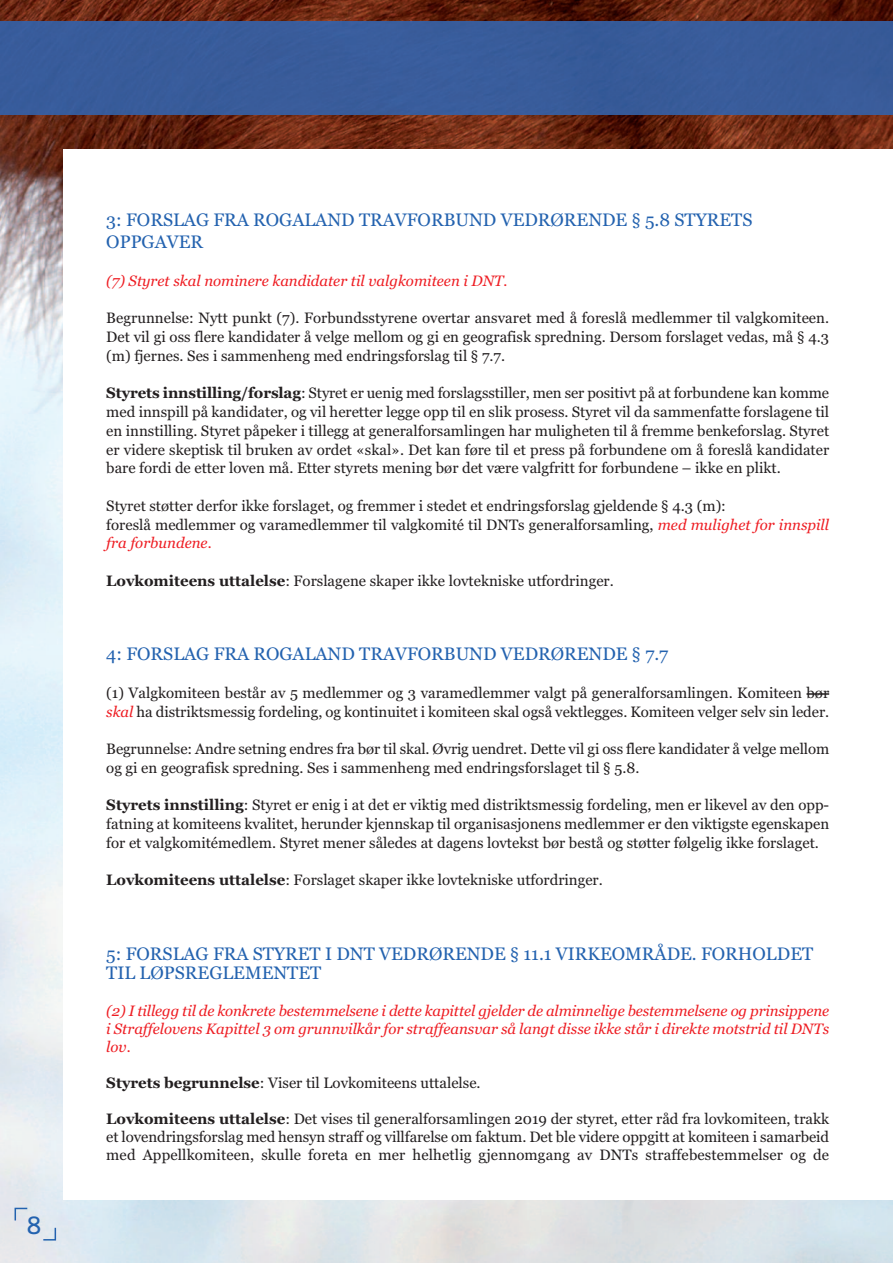
<style>
.page{position:relative;width:893px;height:1263px;background:#fff}
.page>*{position:absolute;margin:0;border:0;box-sizing:border-box;transform-origin:0 0}
.t1{font:600 24px "News Gothic BT";color:#2362af}
.t2{font:18px/21.6px "Georgia";color:#2362af}
.t3{font:15px/18.8px "Georgia";color:#231f20;text-align:justify}
.t4{font:italic 15px/18px "Georgia";color:#ee1d23;text-align:justify}
.s1{font-weight:700}
.s2{font-style:italic;color:#ee1d23}
</style>
<div class="page">
<img style="left:0;top:0;width:893px;height:1263px">
<div style="left:0;top:21px;width:893px;height:94px;background:#385b9a"></div>
<div style="left:64px;top:149px;width:829px;height:1050px;background:#fff"></div>
<hr style="left:806px;top:693px;width:23px;height:2px;background:#231f20">
<svg style="left:14px;top:1207px;width:15px;height:15px"></svg>
<svg style="left:42px;top:1226px;width:15px;height:15px"></svg>
<h1 class="t1" style="left:27px;top:1216px;width:16px">8</h1>
<p class="t2" style="left:106px;top:209px;width:648px">3: FORSLAG FRA ROGALAND TRAVFORBUND VEDRØRENDE § 5.8 STYRETS<br>OPPGAVER</p>
<p class="t4" style="left:106px;top:272px;width:403px">(7) Styret skal nominere kandidater til valgkomiteen i DNT.</p>
<p class="t3" style="left:106px;top:309px;width:724px">Begrunnelse: Nytt punkt (7). Forbundsstyrene overtar ansvaret med å foreslå medlemmer til valgkomiteen.<br>Det vil gi oss flere kandidater å velge mellom og gi en geografisk spredning. Dersom forslaget vedas, må § 4.3 (m) fjernes. Ses i sammenheng med endringsforslag til § 7.7.</p>
<p class="t3" style="left:106px;top:384px;width:724px"><span class="s1">Styrets innstilling/forslag</span>: Styret er uenig med forslagsstiller, men ser positivt på at forbundene kan komme med innspill på kandidater, og vil heretter legge opp til en slik prosess. Styret vil da sammenfatte forslagene til en innstilling. Styret påpeker i tillegg at generalforsamlingen har muligheten til å fremme benkeforslag. Styret er videre skeptisk til bruken av ordet «skal». Det kan føre til et press på forbundene om å foreslå kandidater bare fordi de etter loven må. Etter styrets mening bør det være valgfritt for forbundene – ikke en plikt.</p>
<p class="t3" style="left:106px;top:496px;width:724px;text-align:left">Styret støtter derfor ikke forslaget, og fremmer i stedet et endringsforslag gjeldende § 4.3 (m):<br>foreslå medlemmer og varamedlemmer til valgkomité til DNTs generalforsamling, <span class="s2">med mulighet for innspill fra forbundene.</span></p>
<p class="t3" style="left:106px;top:571px;width:509px"><span class="s1">Lovkomiteens uttalelse</span>: Forslagene skaper ikke lovtekniske utfordringer.</p>
<p class="t2" style="left:106px;top:643px;width:563px">4: FORSLAG FRA ROGALAND TRAVFORBUND VEDRØRENDE § 7.7</p>
<p class="t3" style="left:106px;top:683px;width:724px">(1) Valgkomiteen består av 5 medlemmer og 3 varamedlemmer valgt på generalforsamlingen. Komiteen bør <span class="s2">skal</span> ha distriktsmessig fordeling, og kontinuitet i komiteen skal også vektlegges. Komiteen velger selv sin leder.</p>
<p class="t3" style="left:106px;top:739px;width:724px">Begrunnelse: Andre setning endres fra bør til skal. Øvrig uendret. Dette vil gi oss flere kandidater å velge mellom og gi en geografisk spredning. Ses i sammenheng med endringsforslaget til § 5.8.</p>
<p class="t3" style="left:106px;top:796px;width:724px"><span class="s1">Styrets innstilling</span>: Styret er enig i at det er viktig med distriktsmessig fordeling, men er likevel av den opp&shy;fatning at komiteens kvalitet, herunder kjennskap til organisasjonens medlemmer er den viktigste egenskapen for et valgkomitémedlem. Styret mener således at dagens lovtekst bør bestå og støtter følgelig ikke forslaget.</p>
<p class="t3" style="left:106px;top:871px;width:498px"><span class="s1">Lovkomiteens uttalelse</span>: Forslaget skaper ikke lovtekniske utfordringer.</p>
<p class="t2" style="left:106px;top:945px;width:708px;line-height:18.8px">5: FORSLAG FRA STYRET I DNT VEDRØRENDE § 11.1 VIRKEOMRÅDE. FORHOLDET<br>TIL LØPSREGLEMENTET</p>
<p class="t4" style="left:106px;top:1001px;width:724px">(2) I tillegg til de konkrete bestemmelsene i dette kapittel gjelder de alminnelige bestemmelsene og prinsippene i Straffelovens Kapittel 3 om grunnvilkår for straffeansvar så langt disse ikke står i direkte motstrid til DNTs lov.</p>
<p class="t3" style="left:106px;top:1073px;width:376px"><span class="s1">Styrets begrunnelse</span>: Viser til Lovkomiteens uttalelse.</p>
<p class="t3" style="left:106px;top:1109px;width:724px;line-height:18px"><span class="s1">Lovkomiteens uttalelse</span>: Det vises til generalforsamlingen 2019 der styret, etter råd fra lovkomiteen, trakk et lovendringsforslag med hensyn straff og villfarelse om faktum. Det ble videre oppgitt at komiteen i samarbeid med Appellkomiteen, skulle foreta en mer helhetlig gjennomgang av DNTs straffebestemmelser og de</p>
</div>
